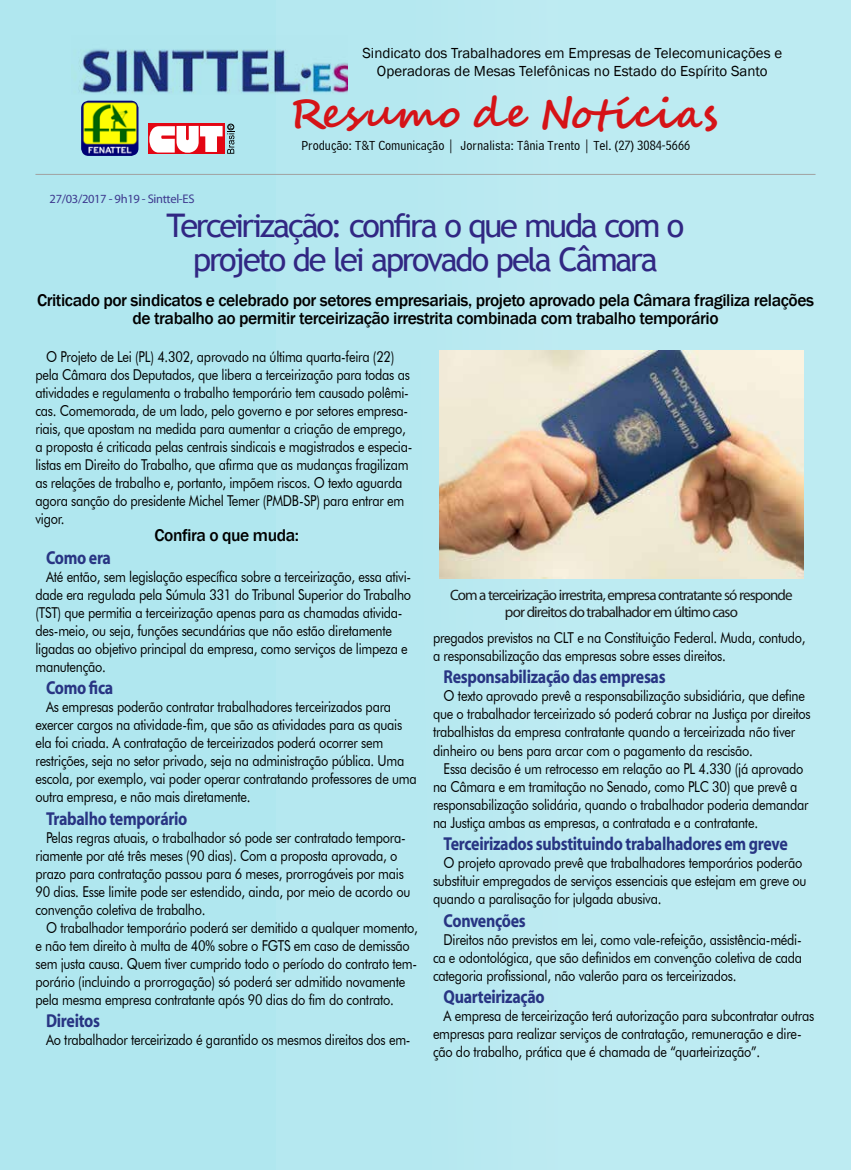
<style>
.page{position:relative;width:851px;height:1170px;background:#fff}
.page>*{position:absolute;margin:0;border:0;box-sizing:border-box;transform-origin:0 0}
.t1{font:700 41px "Segoe Script";letter-spacing:.02em;color:#d51317}
.t2{font:32.5px/33.8px "Trebuchet MS";letter-spacing:-.07em;color:#312783;text-align:center}
.t3{font:700 18.75px "Myriad";letter-spacing:-.02em;color:#283583;scale:.85 1}
.t4{font:500 17.5px/17.5px "Franklin Gothic";letter-spacing:-.025em;color:#000;text-align:center}
.t5{font:15px/18px "Futura BT";letter-spacing:-.02em;color:#000;scale:.85 1}
.t6{font:15px/17.5px "Myriad";letter-spacing:-.06em;color:#1a1a1a;text-align:center}
.t7{font:14.88px/17.9px "Franklin Gothic";color:#000;text-align:center}
.t8{font:13.75px "Bell Centennial BT Address";color:#000}
.t9{font:12.5px "Myriad";letter-spacing:-.025em;color:#3e3a8f}
.s1{font-size:44.75px}
</style>
<div class="page">
<div style="left:0;top:0;width:841px;height:1169px;background:#b0e7ef"></div>
<div style="left:277px;top:0;width:573px;height:1169px;background:#b8e9f1"></div>
<div style="left:557px;top:0;width:293px;height:1169px;background:#bdebf2"></div>
<img style="left:79px;top:49px;width:268px;height:44px">
<div style="left:148px;top:123px;width:76px;height:31px;background:#e30613"></div>
<svg style="left:149px;top:125px;width:85px;height:29px"></svg>
<div style="left:227px;top:124px;width:7px;height:6px;border:1px solid #000;border-radius:50%"></div>
<img style="left:81px;top:101px;width:57px;height:55px">
<hr style="left:35px;top:174px;width:780px;height:1px;background:#a1a1a1">
<img style="left:439px;top:350px;width:364px;height:228px">
<p class="t7" style="left:362px;top:45px;width:421px">Sindicato dos Trabalhadores em Empresas de Telecomunicações e<br>Operadoras de Mesas Telefônicas no Estado do Espírito Santo</p>
<h1 class="t1" style="left:289px;top:80px;width:430px">Resumo de Notícia<span class="s1">s</span></h1>
<p class="t8" style="left:301px;top:137px;width:390px">Produção: T&amp;T Comunicação | Jornalista: Tânia Trento | Tel. (27) 3084-5666</p>
<p class="t9" style="left:50px;top:193px;width:146px">27/03/2017 - 9h19 - Sinttel-ES</p>
<h2 class="t2" style="left:166px;top:208px;width:519px">Terceirização: confira o que muda com o projeto de lei aprovado pela Câmara</h2>
<p class="t4" style="left:37px;top:292px;width:778px">Criticado por sindicatos e celebrado por setores empresariais, projeto aprovado pela Câmara fragiliza relações de trabalho ao permitir terceirização irrestrita combinada com trabalho temporário</p>
<p class="t5" style="left:35px;top:347px;width:445px;text-indent:11px">O Projeto de Lei (PL) 4.302, aprovado na última quarta-feira (22) pela Câmara dos Deputados, que libera a terceirização para todas as atividades e regulamenta o trabalho temporário tem causado polêmi&shy;cas. Comemorada, de um lado, pelo governo e por setores empresa&shy;riais, que apostam na medida para aumentar a criação de emprego, a proposta é criticada pelas centrais sindicais e magistrados e especia&shy;listas em Direito do Trabalho, que afirma que as mudanças fragilizam as relações de trabalho e, portanto, impõem riscos. O texto aguarda agora sanção do presidente Michel Temer (PMDB-SP) para entrar em vigor.</p>
<p class="t4" style="left:154px;top:526px;width:146px">Confira o que muda:</p>
<p class="t3" style="left:46px;top:547px;width:78px">Como era</p>
<p class="t5" style="left:35px;top:567px;width:443px;text-indent:11px">Até então, sem legislação específica sobre a terceirização, essa ativi&shy;dade era regulada pela Súmula 331 do Tribunal Superior do Trabalho (TST) que permitia a terceirização apenas para as chamadas ativida&shy;des-meio, ou seja, funções secundárias que não estão diretamente ligadas ao objetivo principal da empresa, como serviços de limpeza e manutenção.</p>
<p class="t3" style="left:46px;top:678px;width:81px">Como fica</p>
<p class="t5" style="left:35px;top:697px;width:450px;text-indent:11px">As empresas poderão contratar trabalhadores terceirizados para exercer cargos na atividade-fim, que são as atividades para as quais ela foi criada. A contratação de terceirizados poderá ocorrer sem restrições, seja no setor privado, seja na administração pública. Uma escola, por exemplo, vai poder operar contratando professores de uma outra empresa, e não mais diretamente.</p>
<p class="t3" style="left:46px;top:808px;width:168px">Trabalho temporário</p>
<p class="t5" style="left:35px;top:828px;width:442px;text-indent:11px">Pelas regras atuais, o trabalhador só pode ser contratado tempora&shy;riamente por até três meses (90 dias). Com a proposta aprovada, o prazo para contratação passou para 6 meses, prorrogáveis por mais 90 dias. Esse limite pode ser estendido, ainda, por meio de acordo ou convenção coletiva de trabalho.</p>
<p class="t5" style="left:35px;top:918px;width:451px;text-indent:11px">O trabalhador temporário poderá ser demitido a qualquer momento, e não tem direito à multa de 40% sobre o FGTS em caso de demissão sem justa causa. Quem tiver cumprido todo o período do contrato tem&shy;porário (incluindo a prorrogação) só poderá ser admitido novamente pela mesma empresa contratante após 90 dias do fim do contrato.</p>
<p class="t3" style="left:46px;top:1011px;width:65px">Direitos</p>
<p class="t5" style="left:46px;top:1030px;width:430px">Ao trabalhador terceirizado é garantido os mesmos direitos dos em-</p>
<p class="t6" style="left:450px;top:586px;width:344px">Com a terceirização irrestrita, empresa contratante só responde por direitos do trabalhador em último caso</p>
<p class="t5" style="left:433px;top:628px;width:440px">pregados previstos na CLT e na Constituição Federal. Muda, contudo, a responsabilização das empresas sobre esses direitos.</p>
<p class="t3" style="left:443px;top:667px;width:262px">Responsabilização das empresas</p>
<p class="t5" style="left:433px;top:687px;width:446px;text-indent:11px">O texto aprovado prevê a responsabilização subsidiária, que define que o trabalhador terceirizado só poderá cobrar na Justiça por direitos trabalhistas da empresa contratante quando a terceirizada não tiver dinheiro ou bens para arcar com o pagamento da rescisão.</p>
<p class="t5" style="left:433px;top:759px;width:443px;text-indent:11px">Essa decisão é um retrocesso em relação ao PL 4.330 (já aprovado na Câmara e em tramitação no Senado, como PLC 30) que prevê a responsabilização solidária, quando o trabalhador poderia demandar na Justiça ambas as empresas, a contratada e a contratante.</p>
<p class="t3" style="left:443px;top:834px;width:406px">Terceirizados substituindo trabalhadores em greve</p>
<p class="t5" style="left:433px;top:853px;width:441px;text-indent:11px">O projeto aprovado prevê que trabalhadores temporários poderão substituir empregados de serviços essenciais que estejam em greve ou quando a paralisação for julgada abusiva.</p>
<p class="t3" style="left:443px;top:910px;width:98px">Convenções</p>
<p class="t5" style="left:433px;top:930px;width:436px;text-align:justify;text-indent:11px">Direitos não previstos em lei, como vale-refeição, assistência-médi&shy;ca e odontológica, que são definidos em convenção coletiva de cada categoria profissional, não valerão para os terceirizados.</p>
<p class="t3" style="left:443px;top:987px;width:120px">Quarteirização</p>
<p class="t5" style="left:433px;top:1006px;width:450px;text-indent:11px">A empresa de terceirização terá autorização para subcontratar outras empresas para realizar serviços de contratação, remuneração e dire&shy;ção do trabalho, prática que é chamada de “quarteirização”.</p>
</div>
